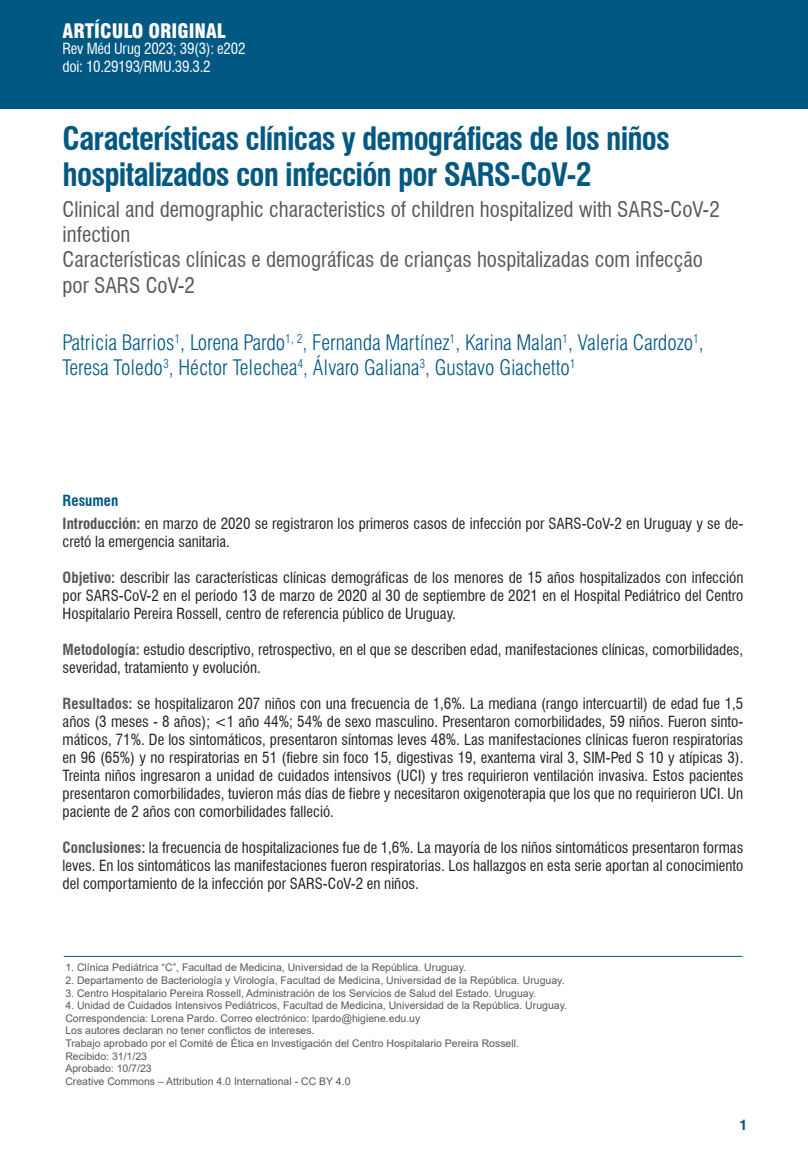
<style>
.page{position:relative;width:808px;height:1170px;background:#fff}
.page>*{position:absolute;margin:0;border:0;box-sizing:border-box;transform-origin:0 0}
.t1{font:700 condensed 31.5px/36px "Swiss 721 BT";letter-spacing:-.025em;color:#005883}
.t2{font:condensed 21px/25.2px "Swiss 721 BT";color:#57585a}
.t3{font:300 condensed 21px/25.2px "Swiss 721 BT";color:#005883}
.t4{font:900 condensed 19.5px "Swiss 721 BT";color:#fff}
.t5{font:condensed 15px/18px "Swiss 721 BT";color:#231f20;text-align:justify}
.t6{font:condensed 15px/18px "Swiss 721 BT";letter-spacing:-.02em;color:#fff}
.t7{font:700 15px "Swiss 721 BT";color:#005883}
.t8{font:10.5px/12.6px "Arial";color:#57585a}
.s1{font-weight:700;color:#005883}
.s2{font-weight:700;color:#4f5252}
.s3{font-weight:700;color:#57585a}
</style>
<div class="page">
<div style="left:0;top:0;width:808px;height:108px;background:#005883"></div>
<hr style="left:64px;top:956px;width:678px;height:1px;background:#005883">
<h3 class="t4" style="left:63px;top:19px;width:165px">ARTÍCULO ORIGINAL</h3>
<p class="t6" style="left:63px;top:39px;width:184px">Rev Méd Urug 2023; 39(3): e202 doi: 10.29193/RMU.39.3.2</p>
<h1 class="t1" style="left:63px;top:121px;width:609px">Características clínicas y demográficas de los niños hospitalizados con infección por SARS-CoV-2</h1>
<h2 class="t2" style="left:63px;top:197px;width:659px">Clinical and demographic characteristics of children hospitalized with SARS-CoV-2 infection<br>Características clínicas e demográficas de crianças hospitalizadas com infecção por SARS CoV-2</h2>
<h2 class="t3" style="left:62px;top:329px;width:643px">Patricia Barrios<sup>1</sup>, Lorena Pardo<sup>1,</sup> <sup>2</sup>, Fernanda Martínez<sup>1</sup>, Karina Malan<sup>1</sup>, Valeria Cardozo<sup>1</sup>,<br>Teresa Toledo<sup>3</sup>, Héctor Telechea<sup>4</sup>, Álvaro Galiana<sup>3</sup>, Gustavo Giachetto<sup>1</sup></h2>
<p class="t5" style="left:63px;top:489px;width:682px;line-height:22.5px"><span class="s1">Resumen<br></span><span class="s2">Introducción:</span> en marzo de 2020 se registraron los primeros casos de infección por SARS-CoV-2 en Uruguay y se de-</p>
<p class="t5" style="left:63px;top:532px;width:169px">cretó la emergencia sanitaria.</p>
<p class="t5" style="left:63px;top:568px;width:682px"><span class="s3">Objetivo:</span> describir las características clínicas demográficas de los menores de 15 años hospitalizados con infección por SARS-CoV-2 en el período 13 de marzo de 2020 al 30 de septiembre de 2021 en el Hospital Pediátrico del Centro Hospitalario Pereira Rossell, centro de referencia público de Uruguay.</p>
<p class="t5" style="left:63px;top:640px;width:682px"><span class="s3">Metodología:</span> estudio descriptivo, retrospectivo, en el que se describen edad, manifestaciones clínicas, comorbilidades, severidad, tratamiento y evolución.</p>
<p class="t5" style="left:63px;top:694px;width:682px"><span class="s3">Resultados:</span> se hospitalizaron 207 niños con una frecuencia de 1,6%. La mediana (rango intercuartil) de edad fue 1,5 años (3 meses - 8 años); &lt;1 año 44%; 54% de sexo masculino. Presentaron comorbilidades, 59 niños. Fueron sinto&shy;máticos, 71%. De los sintomáticos, presentaron síntomas leves 48%. Las manifestaciones clínicas fueron respiratorias en 96 (65%) y no respiratorias en 51 (fiebre sin foco 15, digestivas 19, exantema viral 3, SIM-Ped S 10 y atípicas 3).<br>Treinta niños ingresaron a unidad de cuidados intensivos (UCI) y tres requirieron ventilación invasiva. Estos pacientes presentaron comorbilidades, tuvieron más días de fiebre y necesitaron oxigenoterapia que los que no requirieron UCI. Un paciente de 2 años con comorbilidades falleció.</p>
<p class="t5" style="left:63px;top:838px;width:682px"><span class="s3">Conclusiones:</span> la frecuencia de hospitalizaciones fue de 1,6%. La mayoría de los niños sintomáticos presentaron formas leves. En los sintomáticos las manifestaciones fueron respiratorias. Los hallazgos en esta serie aportan al conocimiento del comportamiento de la infección por SARS-CoV-2 en niños.</p>
<p class="t8" style="left:65px;top:961px;width:402px">1. Clínica Pediátrica “C”, Facultad de Medicina, Universidad de la República. Uruguay.</p>
<p class="t8" style="left:65px;top:973px;width:501px">2. Departamento de Bacteriología y Virología, Facultad de Medicina, Universidad de la República. Uruguay.</p>
<p class="t8" style="left:65px;top:986px;width:472px">3. Centro Hospitalario Pereira Rossell, Administración de los Servicios de Salud del Estado. Uruguay.</p>
<p class="t8" style="left:65px;top:998px;width:503px">4. Unidad de Cuidados Intensivos Pediátricos, Facultad de Medicina, Universidad de la República. Uruguay.<br>Correspondencia: Lorena Pardo. Correo electrónico: lpardo@higiene.edu.uy<br>Los autores declaran no tener conflictos de intereses.<br>Trabajo aprobado por el Comité de Ética en lnvestigación del Centro Hospitalario Pereira Rossell.<br>Recibido: 31/1/23<br>Aprobado: 10/7/23<br>Creative Commons – Attribution 4.0 International - CC BY 4.0</p>
<p class="t7" style="left:739px;top:1115px;width:10px">1</p>
</div>
